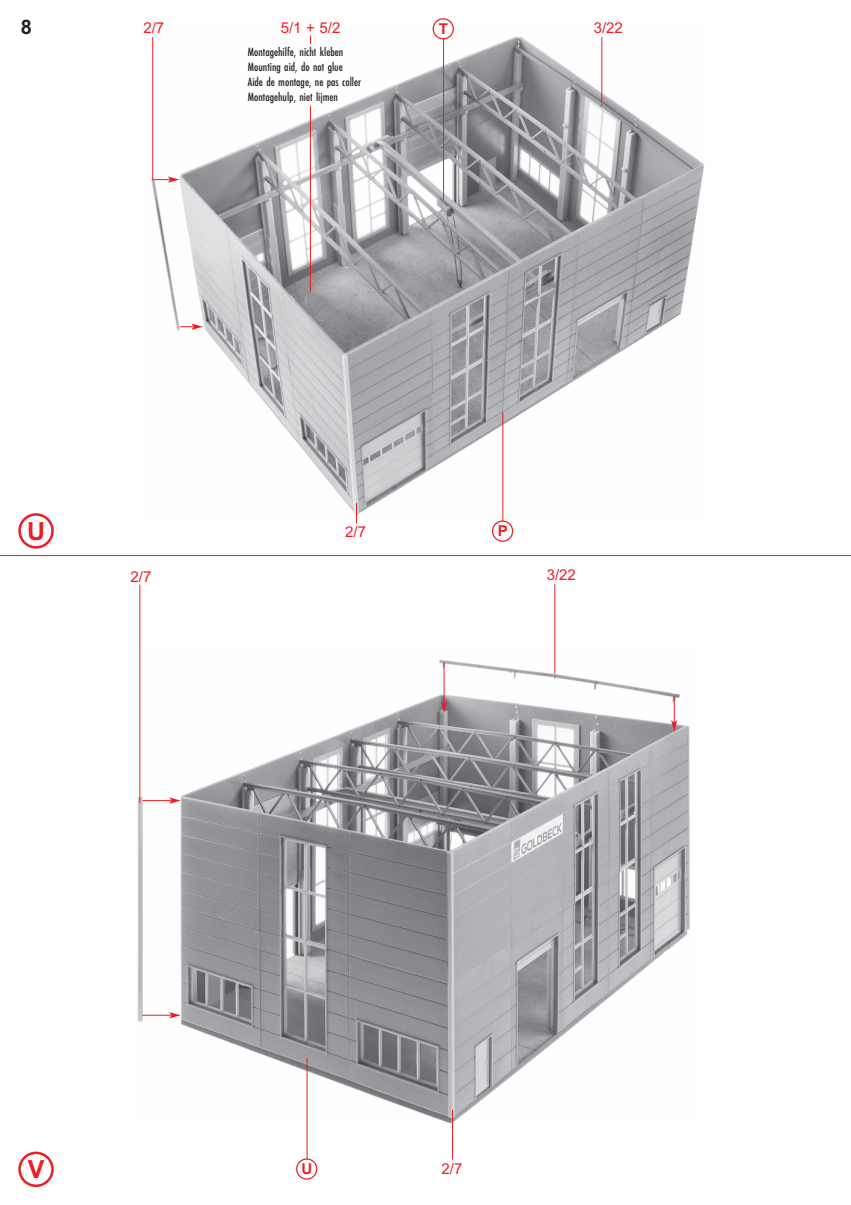
<style>
.page{position:relative;width:851px;height:1205px;background:#fff}
.page>*{position:absolute;margin:0;border:0;box-sizing:border-box;transform-origin:0 0}
.t1{font:700 25px "Arial";color:#ee1d23}
.t2{font:700 20px "Arial";color:#231f20}
.t3{font:15px "Arial";color:#ee1d23}
.t4{font:700 15px "Arial";color:#ee1d23}
.t5{font:12.5px/15px "Futura EF Medium Con";color:#231f20}
</style>
<div class="page">
<img style="left:151px;top:36px;width:553px;height:480px">
<img style="left:137px;top:650px;width:553px;height:473px">
<hr style="left:443px;top:38px;width:1px;height:162px;background:#ee1d23">
<hr style="left:310px;top:106px;width:1px;height:186px;background:#ee1d23">
<hr style="left:0;top:555px;width:850px;height:1px;background:#ee1d23">
<hr style="left:554px;top:584px;width:1px;height:90px;background:#ee1d23">
<hr style="left:307px;top:1058px;width:1px;height:101px;background:#ee1d23">
<svg style="left:356px;top:503px;width:1px;height:20px"></svg>
<hr style="left:502px;top:412px;width:1px;height:109px;background:#ee1d23">
<hr style="left:139px;top:585px;width:1px;height:218px;background:#ee1d23">
<svg style="left:154px;top:176px;width:25px;height:7px"></svg>
<svg style="left:180px;top:324px;width:23px;height:6px"></svg>
<svg style="left:671px;top:696px;width:6px;height:36px"></svg>
<svg style="left:142px;top:797px;width:39px;height:7px"></svg>
<svg style="left:142px;top:1012px;width:39px;height:6px"></svg>
<hr style="left:443px;top:663px;width:1px;height:40px;background:#ee1d23">
<svg style="left:441px;top:701px;width:6px;height:12px"></svg>
<hr style="left:452px;top:1110px;width:1px;height:49px;background:#ee1d23">
<svg style="left:18px;top:513px;width:36px;height:36px"></svg>
<svg style="left:18px;top:1151px;width:36px;height:36px"></svg>
<svg style="left:492px;top:520px;width:21px;height:22px"></svg>
<svg style="left:432px;top:18px;width:22px;height:21px"></svg>
<svg style="left:296px;top:1158px;width:21px;height:21px"></svg>
<hr style="left:601px;top:37px;width:1px;height:68px;background:#ee1d23">
<hr style="left:152px;top:37px;width:1px;height:143px;background:#ee1d23">
<h2 class="t2" style="left:21px;top:16px;width:13px">8</h2>
<p class="t3" style="left:143px;top:19px;width:22px">2/7</p>
<p class="t3" style="left:281px;top:19px;width:61px">5/1 + 5/2</p>
<p class="t3" style="left:593px;top:19px;width:31px">3/22</p>
<p class="t5" style="left:248px;top:45px;width:115px">Montagehilfe, nicht kleben<br>Mounting aid, do not glue<br>Aide de montage, ne pas coller<br>Montagehulp, niet lijmen</p>
<p class="t4" style="left:439px;top:20px;width:11px">T</p>
<h1 class="t1" style="left:27px;top:517px;width:20px">U</h1>
<p class="t3" style="left:130px;top:567px;width:22px">2/7</p>
<p class="t3" style="left:345px;top:523px;width:22px">2/7</p>
<p class="t4" style="left:497px;top:522px;width:12px">P</p>
<p class="t3" style="left:546px;top:566px;width:31px">3/22</p>
<h1 class="t1" style="left:28px;top:1155px;width:18px">V</h1>
<p class="t4" style="left:301px;top:1160px;width:12px">U</p>
<p class="t3" style="left:441px;top:1159px;width:22px">2/7</p>
</div>
